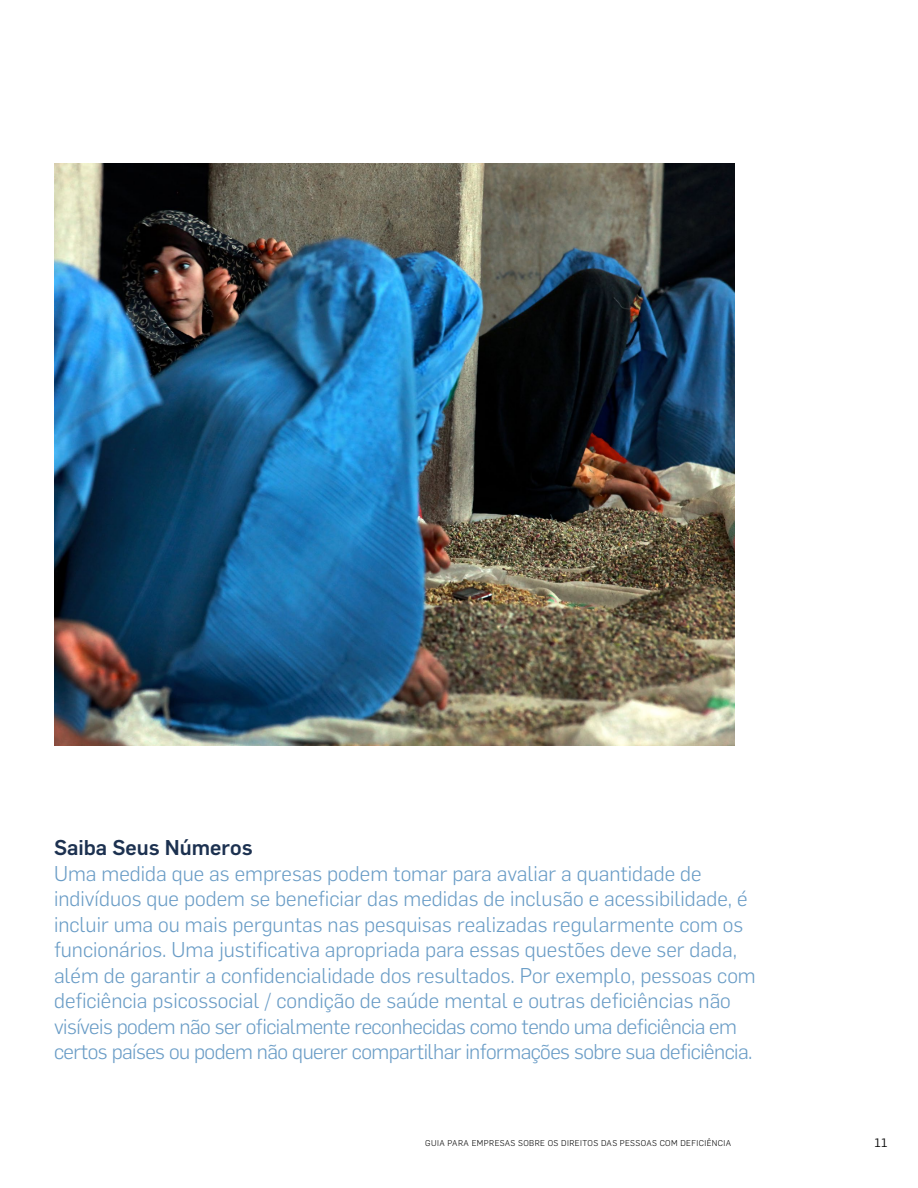
<style>
.page{position:relative;width:918px;height:1188px;background:#fff}
.page>*{position:absolute;margin:0;border:0;box-sizing:border-box;transform-origin:0 0}
.t1{font:300 21px/25.5px "Flama";color:#699cc6}
.t2{font:500 21px "Flama";color:#1c3150}
.t3{font:12px "Flama";color:#000}
.t4{font:300 8.25px "Flama";letter-spacing:.05em;color:#000}
</style>
<div class="page">
<img style="left:55px;top:163px;width:680px;height:582px">
<p class="t2" style="left:54px;top:835px;width:200px">Saiba Seus Números</p>
<p class="t1" style="left:54px;top:859px;width:703px">Uma medida que as empresas podem tomar para avaliar a quantidade de indivíduos que podem se beneficiar das medidas de inclusão e acessibilidade, é incluir uma ou mais perguntas nas pesquisas realizadas regularmente com os funcionários. Uma justificativa apropriada para essas questões deve ser dada, além de garantir a confidencialidade dos resultados. Por exemplo, pessoas com deficiência psicossocial / condição de saúde mental e outras deficiências não visíveis podem não ser oficialmente reconhecidas como tendo uma deficiência em certos países ou podem não querer compartilhar informações sobre sua deficiência.</p>
<p class="t4" style="left:425px;top:1138px;width:307px">GUIA PARA EMPRESAS SOBRE OS DIREITOS DAS PESSOAS COM DEFICIÊNCIA</p>
<p class="t3" style="left:874px;top:1136px;width:15px">11</p>
</div>
